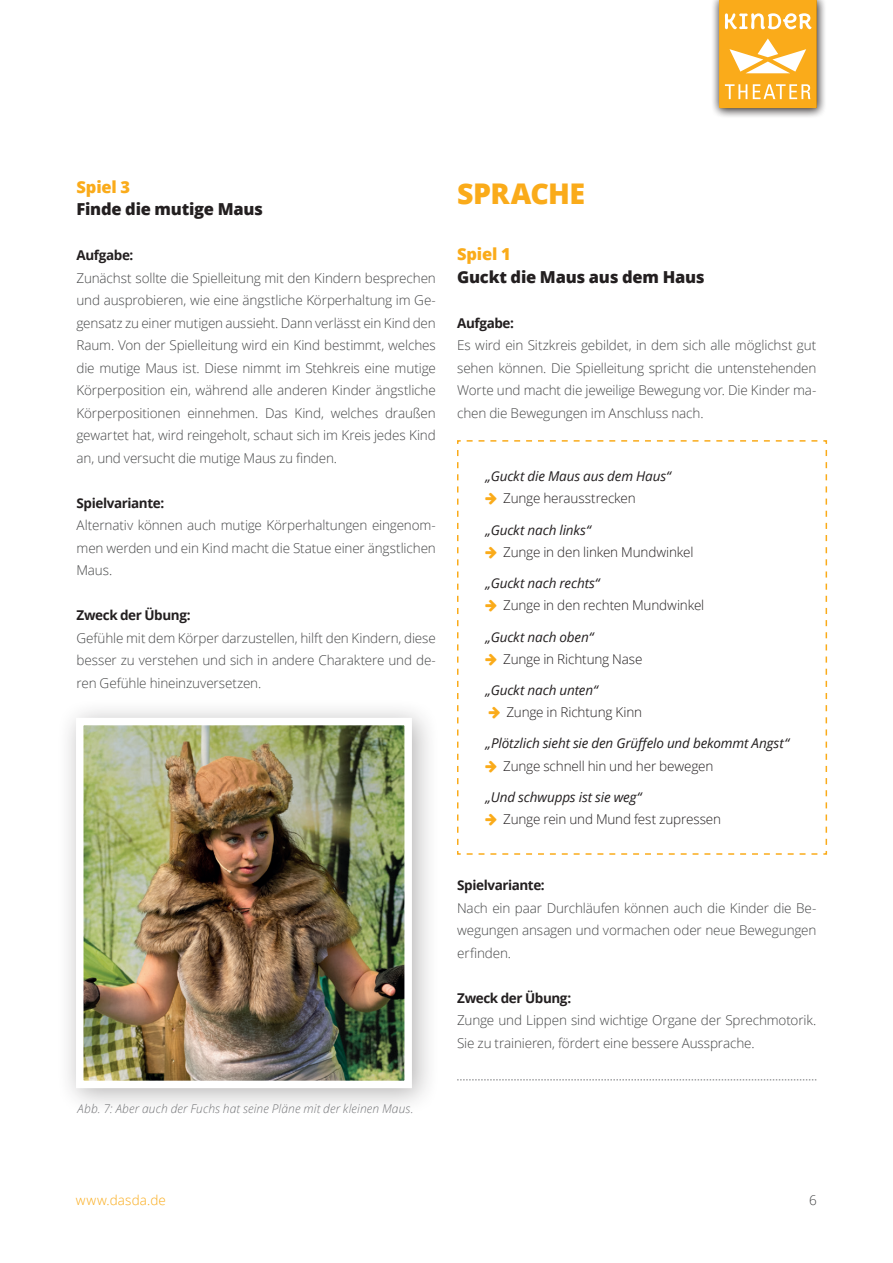
<style>
.page{position:relative;width:893px;height:1263px;background:#fff}
.page>*{position:absolute;margin:0;border:0;box-sizing:border-box;transform-origin:0 0}
.t1{font:800 28.5px "Open Sans";letter-spacing:-.02em;color:#faab1a}
.t2{font:800 16.5px "Open Sans";letter-spacing:-.015em;color:#231f20}
.t3{font:800 16.5px "Open Sans";letter-spacing:-.01em;color:#faab1a}
.t4{font:300 13.5px/22.5px "Open Sans";letter-spacing:-.01em;color:#454647;text-align:justify}
.t5{font:300 13.5px "Open Sans";letter-spacing:-.01em;color:#231f20}
.t6{font:italic 13.5px "Open Sans";letter-spacing:-.01em;color:#231f20}
.t7{font:700 13.5px "Open Sans";letter-spacing:-.03em;color:#231f20}
.t8{font:300 13.5px "Open Sans";letter-spacing:.01em;color:#faab1a}
.t9{font:italic 300 12px "Open Sans";letter-spacing:.01em;color:#757679}
</style>
<div class="page">
<div style="left:711px;top:0;width:115px;height:118px;background:#231f20;opacity:.66"></div>
<svg style="left:719px;top:0;width:98px;height:108px"></svg>
<div style="left:56px;top:698px;width:384px;height:418px;background:#231f20;opacity:.33"></div>
<img style="left:85px;top:727px;width:318px;height:352px">
<div style="left:76px;top:718px;width:336px;height:370px;border:8px solid #fff"></div>
<svg style="left:457px;top:440px;width:371px;height:415px"></svg>
<svg style="left:457px;top:1079px;width:359px;height:1px"></svg>
<svg style="left:485px;top:493px;width:12px;height:12px"></svg>
<svg style="left:485px;top:547px;width:12px;height:11px"></svg>
<svg style="left:485px;top:600px;width:12px;height:12px"></svg>
<svg style="left:485px;top:653px;width:12px;height:12px"></svg>
<svg style="left:489px;top:707px;width:11px;height:12px"></svg>
<svg style="left:485px;top:760px;width:12px;height:12px"></svg>
<svg style="left:485px;top:814px;width:12px;height:11px"></svg>
<p class="t3" style="left:77px;top:174px;width:55px">Spiel 3</p>
<p class="t2" style="left:77px;top:197px;width:188px">Finde die mutige Maus</p>
<p class="t7" style="left:77px;top:246px;width:58px">Aufgabe:</p>
<p class="t4" style="left:77px;top:266px;width:361px">Zunächst sollte die Spielleitung mit den Kindern besprechen und ausprobieren, wie eine ängstliche Körperhaltung im Ge&shy;gensatz zu einer mutigen aussieht. Dann verlässt ein Kind den Raum. Von der Spielleitung wird ein Kind bestimmt, welches die mutige Maus ist. Diese nimmt im Stehkreis eine mutige Körperposition ein, während alle anderen Kinder ängstliche Körperpositionen einnehmen. Das Kind, welches draußen gewartet hat, wird reingeholt, schaut sich im Kreis jedes Kind an, und versucht die mutige Maus zu finden.</p>
<p class="t7" style="left:77px;top:493px;width:89px">Spielvariante:</p>
<p class="t4" style="left:77px;top:514px;width:361px">Alternativ können auch mutige Körperhaltungen eingenom&shy;men werden und ein Kind macht die Statue einer ängstlichen Maus.</p>
<p class="t7" style="left:77px;top:606px;width:116px">Zweck der Übung:</p>
<p class="t4" style="left:77px;top:626px;width:361px">Gefühle mit dem Körper darzustellen, hilft den Kindern, diese besser zu verstehen und sich in andere Charaktere und de&shy;ren Gefühle hineinzuversetzen.</p>
<p class="t9" style="left:78px;top:1100px;width:337px">Abb. 7: Aber auch der Fuchs hat seine Pläne mit der kleinen Maus.</p>
<h1 class="t1" style="left:457px;top:172px;width:130px">SPRACHE</h1>
<p class="t3" style="left:457px;top:242px;width:55px">Spiel 1</p>
<p class="t2" style="left:457px;top:264px;width:249px">Guckt die Maus aus dem Haus</p>
<p class="t7" style="left:457px;top:313px;width:58px">Aufgabe:</p>
<p class="t4" style="left:457px;top:334px;width:361px">Es wird ein Sitzkreis gebildet, in dem sich alle möglichst gut sehen können. Die Spielleitung spricht die untenstehenden Worte und macht die jeweilige Bewegung vor. Die Kinder ma&shy;chen die Bewegungen im Anschluss nach.</p>
<p class="t6" style="left:485px;top:467px;width:187px">„Guckt die Maus aus dem Haus“</p>
<p class="t5" style="left:503px;top:489px;width:134px">Zunge herausstrecken</p>
<p class="t6" style="left:485px;top:520px;width:107px">„Guckt nach links“</p>
<p class="t5" style="left:503px;top:543px;width:192px">Zunge in den linken Mundwinkel</p>
<p class="t6" style="left:485px;top:574px;width:116px">„Guckt nach rechts“</p>
<p class="t5" style="left:503px;top:596px;width:203px">Zunge in den rechten Mundwinkel</p>
<p class="t6" style="left:485px;top:627px;width:110px">„Guckt nach oben“</p>
<p class="t5" style="left:503px;top:649px;width:141px">Zunge in Richtung Nase</p>
<p class="t6" style="left:485px;top:681px;width:114px">„Guckt nach unten“</p>
<p class="t5" style="left:506px;top:703px;width:137px">Zunge in Richtung Kinn</p>
<p class="t6" style="left:485px;top:734px;width:305px">„Plötzlich sieht sie den Grüffelo und bekommt Angst“</p>
<p class="t5" style="left:503px;top:756px;width:212px">Zunge schnell hin und her bewegen</p>
<p class="t6" style="left:485px;top:787px;width:158px">„Und schwupps ist sie weg“</p>
<p class="t5" style="left:503px;top:810px;width:219px">Zunge rein und Mund fest zupressen</p>
<p class="t7" style="left:457px;top:876px;width:89px">Spielvariante:</p>
<p class="t4" style="left:457px;top:896px;width:361px">Nach ein paar Durchläufen können auch die Kinder die Be&shy;wegungen ansagen und vormachen oder neue Bewegungen erfinden.</p>
<p class="t7" style="left:457px;top:988px;width:116px">Zweck der Übung:</p>
<p class="t4" style="left:457px;top:1009px;width:361px">Zunge und Lippen sind wichtige Organe der Sprechmotorik.<br>Sie zu trainieren, fördert eine bessere Aussprache.</p>
<p class="t8" style="left:76px;top:1191px;width:91px">www.dasda.de</p>
<p class="t4" style="left:809px;top:1189px;width:9px">6</p>
</div>
